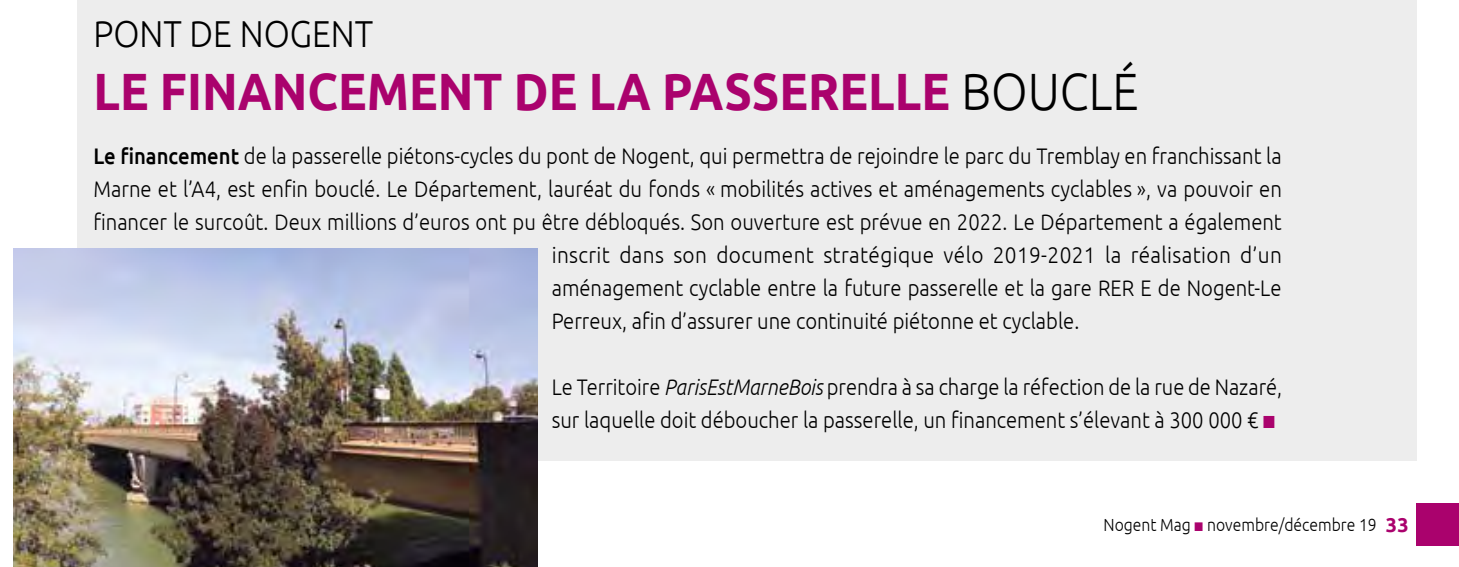
<style>
.page{position:relative;width:1459px;height:567px;background:#fff}
.page>*{position:absolute;margin:0;border:0;box-sizing:border-box;transform-origin:0 0}
.t1{font:700 52.5px "Ubuntu";color:#aa026d;scale:.9 1}
.t2{font:300 37.5px "Ubuntu";color:#000;scale:.9 1}
.t3{font:300 22.5px "Ubuntu";color:#000;scale:.9 1}
.t4{font:300 22.5px/33px "Ubuntu";color:#000;scale:.89 1}
.t5{font:300 22.5px "Ubuntu";color:#000;scale:.93 1}
.t6{font:300 17.5px "Ubuntu";color:#000;scale:.9 1}
.s1{font-weight:300;color:#000}
.s2{font-weight:500}
.s3{font-style:italic}
.s4{color:#aa026d}
.s5{font-weight:700;font-size:20px;color:#aa026d}
</style>
<div class="page">
<div style="left:1416px;top:503px;width:43px;height:43px;background:#aa026d"></div>
<div style="left:77px;top:0;width:1339px;height:461px;background:#ededed"></div>
<img style="left:13px;top:248px;width:524px;height:319px">
<h2 class="t2" style="left:93px;top:11px;width:312px">PONT DE NOGENT</h2>
<h1 class="t1" style="left:93px;top:59px;width:1163px">LE FINANCEMENT DE LA PASSERELLE <span class="s1">BOUCLÉ</span></h1>
<p class="t3" style="left:93px;top:143px;width:1322px"><span class="s2">Le financement</span> de la passerelle piétons-cycles du pont de Nogent, qui permettra de rejoindre le parc du Tremblay en franchissant la</p>
<p class="t3" style="left:93px;top:176px;width:1322px">Marne et l’A4, est enfin bouclé. Le Département, lauréat du fonds « mobilités actives et aménagements cyclables », va pouvoir en</p>
<p class="t3" style="left:93px;top:209px;width:1322px">financer le surcoût. Deux millions d’euros ont pu être débloqués. Son ouverture est prévue en 2022. Le Département a également</p>
<p class="t5" style="left:552px;top:242px;width:787px">inscrit dans son document stratégique vélo 2019-2021 la réalisation d’un</p>
<p class="t3" style="left:552px;top:275px;width:812px">aménagement cyclable entre la future passerelle et la gare RER E de Nogent-Le</p>
<p class="t3" style="left:552px;top:308px;width:588px">Perreux, afin d’assurer une continuité piétonne et cyclable.</p>
<p class="t4" style="left:552px;top:370px;width:822px">Le Territoire <span class="s3">ParisEstMarneBois</span> prendra à sa charge la réfection de la rue de Nazaré, sur laquelle doit déboucher la passerelle, un financement s’élevant à 300 000 € <span class="s4">■</span></p>
<p class="t6" style="left:1103px;top:514px;width:340px">Nogent Mag <span class="s4">■</span> novembre/décembre 19 <span class="s5">33</span></p>
</div>
